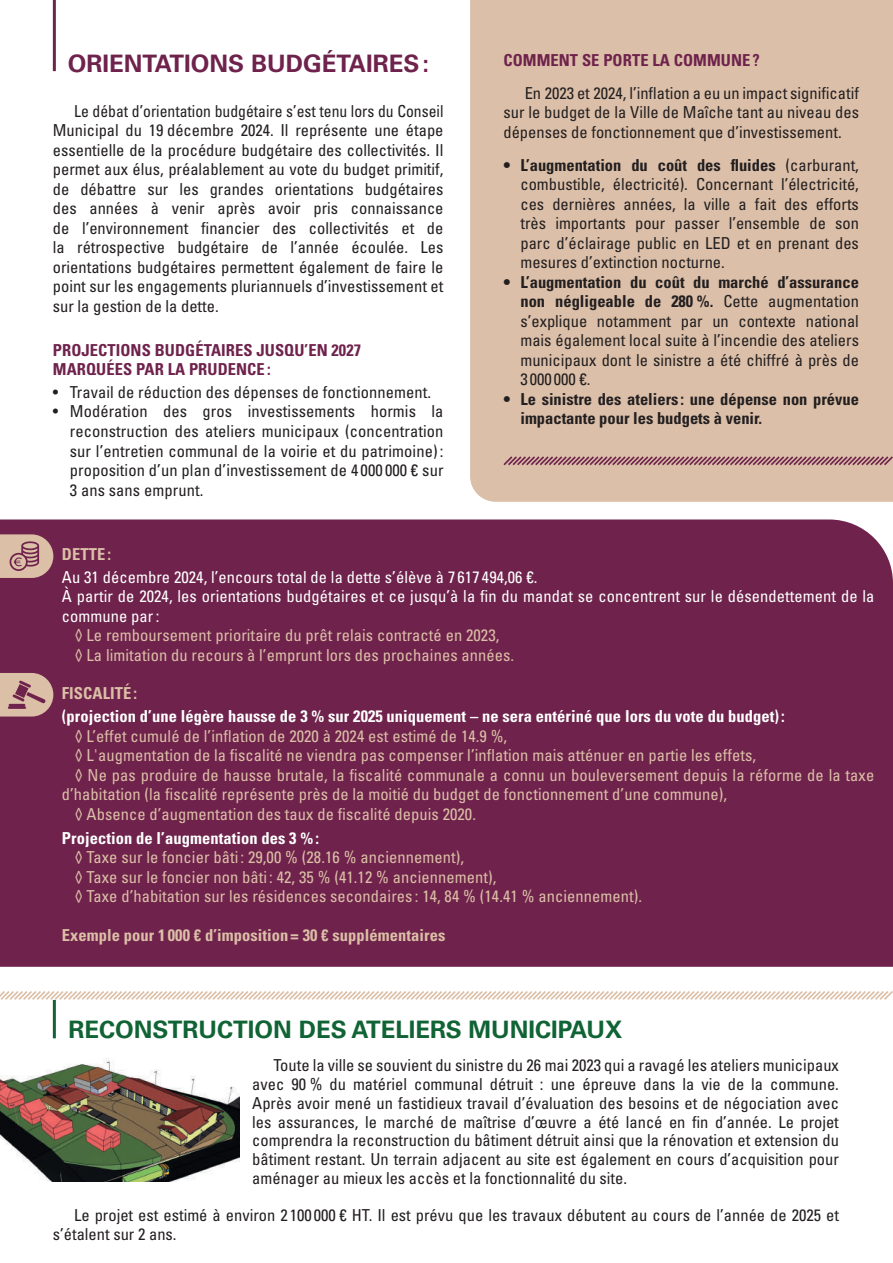
<style>
.page{position:relative;width:893px;height:1263px;background:#fff}
.page>*{position:absolute;margin:0;border:0;box-sizing:border-box;transform-origin:0 0}
.t1{font:700 24px "Univers LT Std";color:#106334}
.t2{font:700 24px "Univers LT Std";color:#6e224c}
.t3{font:condensed 16.5px/19.5px "Univers LT Std";color:#231f20;text-align:justify}
.t4{font:condensed 16.5px/19.5px "Univers LT Std";letter-spacing:.005em;color:#dcbfa7}
.t5{font:condensed 16.5px/19.5px "Univers LT Std";color:#231f20;text-align:justify;scale:.95 1}
.t6{font:condensed 16.5px/19.5px "Univers LT Std";letter-spacing:.005em;color:#fff}
.t7{font:700 condensed 16.5px "Univers LT Std";letter-spacing:.005em;color:#fff}
.t8{font:700 condensed 16.5px/19.5px "Univers LT Std";letter-spacing:.005em;color:#6f234c}
.t9{font:700 condensed 16.5px/19.5px "Univers LT Std";color:#231f20}
.t10{font:700 condensed 16.5px "Univers LT Std";letter-spacing:.005em;color:#dcbfa7}
.s1{font-weight:700}
</style>
<div class="page">
<div style="left:0;top:519px;width:893px;height:448px;background:#6f234c"></div>
<div style="left:470px;top:0;width:423px;height:502px;background:#dbbfa8"></div>
<svg style="left:0;top:991px;width:893px;height:11px"></svg>
<hr style="left:53px;top:1000px;width:3px;height:38px;background:#106334">
<hr style="left:53px;top:0;width:3px;height:71px;background:#6e224c">
<img style="left:0;top:1058px;width:239px;height:124px">
<svg style="left:0;top:534px;width:53px;height:44px;background:#c39c92"></svg>
<svg style="left:0;top:673px;width:53px;height:43px;background:#c39b92"></svg>
<svg style="left:502px;top:454px;width:391px;height:13px;background:#b98e8b"></svg>
<h1 class="t2" style="left:68px;top:50px;width:363px">ORIENTATIONS BUDGÉTAIRES:</h1>
<p class="t5" style="left:53px;top:101px;width:413px;text-indent:21px">Le débat d’orientation budgétaire s’est tenu lors du Conseil Municipal du 19 décembre 2024. Il représente une étape essentielle de la procédure budgétaire des collectivités. Il permet aux élus, préalablement au vote du budget primitif, de débattre sur les grandes orientations budgétaires des années à venir après avoir pris connaissance de l’environnement financier des collectivités et de la rétrospective budgétaire de l’année écoulée. Les orientations budgétaires permettent également de faire le point sur les engagements pluriannuels d’investissement et sur la gestion de la dette.</p>
<p class="t8" style="left:53px;top:340px;width:310px">PROJECTIONS BUDGÉTAIRES JUSQU’EN 2027<br>MARQUÉES PAR LA PRUDENCE :</p>
<p class="t3" style="left:53px;top:382px;width:380px">• Travail de réduction des dépenses de fonctionnement.</p>
<p class="t3" style="left:70px;top:402px;width:375px;text-indent:-17px">• Modération des gros investissements hormis la reconstruction des ateliers municipaux (concentration sur l’entretien communal de la voirie et du patrimoine): proposition d’un plan d’investissement de 4 000 000 € sur 3 ans sans emprunt.</p>
<p class="t8" style="left:503px;top:50px;width:258px">COMMENT SE PORTE LA COMMUNE ?</p>
<p class="t3" style="left:503px;top:83px;width:357px;text-indent:21px">En 2023 et 2024, l’inflation a eu un impact significatif sur le budget de la Ville de Maîche tant au niveau des dépenses de fonctionnement que d’investissement.</p>
<p class="t3" style="left:520px;top:155px;width:340px;text-indent:-17px"><span class="s1">• L’augmentation du coût des fluides</span> (carburant, combustible, électricité). Concernant l’électricité, ces dernières années, la ville a fait des efforts très importants pour passer l’ensemble de son parc d’éclairage public en LED et en prenant des mesures d’extinction nocturne.</p>
<p class="t3" style="left:520px;top:272px;width:340px;text-indent:-17px"><span class="s1">• L’augmentation du coût du marché d’assurance non négligeable de 280 %.</span> Cette augmentation s’explique notamment par un contexte national mais également local suite à l’incendie des ateliers municipaux dont le sinistre a été chiffré à près de 3 000 000 €.</p>
<p class="t9" style="left:520px;top:389px;width:340px;text-indent:-17px">• Le sinistre des ateliers : une dépense non prévue impactante pour les budgets à venir.</p>
<p class="t10" style="left:62px;top:544px;width:51px">DETTE :</p>
<p class="t6" style="left:62px;top:567px;width:814px">Au 31 décembre 2024, l’encours total de la dette s’élève à 7 617 494,06 €.<br>À partir de 2024, les orientations budgétaires et ce jusqu’à la fin du mandat se concentrent sur le désendettement de la commune par:</p>
<p class="t4" style="left:75px;top:625px;width:441px">◊ Le remboursement prioritaire du prêt relais contracté en 2023,<br>◊ La limitation du recours à l’emprunt lors des prochaines années.</p>
<p class="t10" style="left:62px;top:683px;width:77px">FISCALITÉ :</p>
<p class="t7" style="left:62px;top:706px;width:724px">(projection d’une légère hausse de 3 % sur 2025 uniquement – ne sera entériné que lors du vote du budget):</p>
<p class="t4" style="left:75px;top:726px;width:434px">◊ L’effet cumulé de l’inflation de 2020 à 2024 est estimé de 14.9 %,</p>
<p class="t4" style="left:75px;top:745px;width:683px">◊ L'augmentation de la fiscalité ne viendra pas compenser l’inflation mais atténuer en partie les effets,</p>
<p class="t4" style="left:75px;top:765px;width:801px">◊ Ne pas produire de hausse brutale, la fiscalité communale a connu un bouleversement depuis la réforme de la taxe</p>
<p class="t4" style="left:62px;top:784px;width:667px">d’habitation (la fiscalité représente près de la moitié du budget de fonctionnement d’une commune),</p>
<p class="t4" style="left:75px;top:804px;width:403px">◊ Absence d’augmentation des taux de fiscalité depuis 2020.</p>
<p class="t7" style="left:62px;top:827px;width:259px">Projection de l’augmentation des 3 %:</p>
<p class="t4" style="left:75px;top:847px;width:569px">◊ Taxe sur le foncier bâti : 29,00 % (28.16 % anciennement),<br>◊ Taxe sur le foncier non bâti : 42, 35 % (41.12 % anciennement),<br>◊ Taxe d’habitation sur les résidences secondaires : 14, 84 % (14.41 % anciennement).</p>
<p class="t10" style="left:62px;top:925px;width:385px">Exemple pour 1 000 € d’imposition = 30 € supplémentaires</p>
<h1 class="t1" style="left:68px;top:1016px;width:556px">RECONSTRUCTION DES ATELIERS MUNICIPAUX</h1>
<p class="t3" style="left:252px;top:1056px;width:588px;line-height:18.8px;text-indent:21px">Toute la ville se souvient du sinistre du 26 mai 2023 qui a ravagé les ateliers municipaux avec 90 % du matériel communal détruit : une épreuve dans la vie de la commune.<br>Après avoir mené un fastidieux travail d’évaluation des besoins et de négociation avec les assurances, le marché de maîtrise d’œuvre a été lancé en fin d’année. Le projet comprendra la reconstruction du bâtiment détruit ainsi que la rénovation et extension du bâtiment restant. Un terrain adjacent au site est également en cours d’acquisition pour aménager au mieux les accès et la fonctionnalité du site.</p>
<p class="t3" style="left:53px;top:1206px;width:788px;line-height:18.8px;text-indent:21px">Le projet est estimé à environ 2 100 000 € HT. Il est prévu que les travaux débutent au cours de l’année de 2025 et s’étalent sur 2 ans.</p>
</div>
